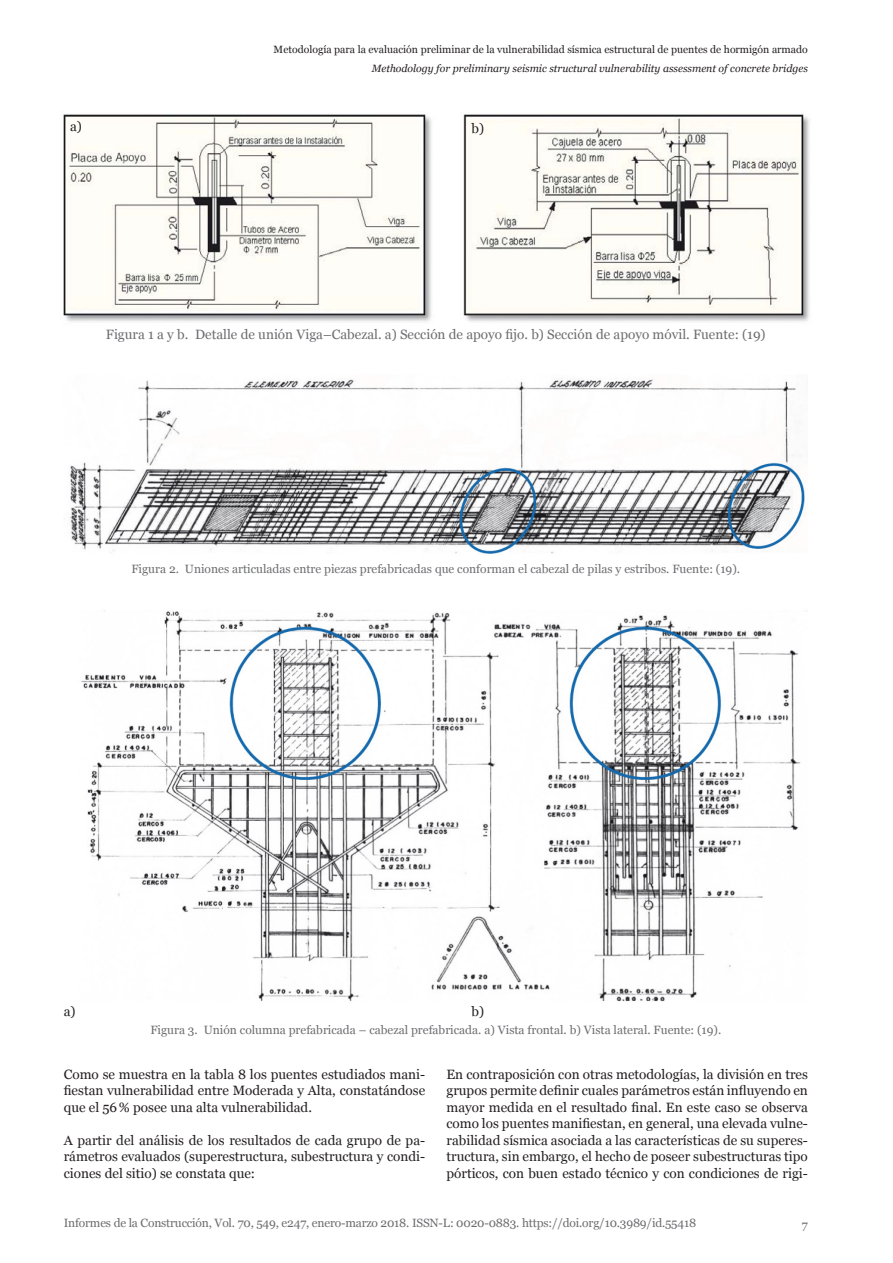
<style>
.page{position:relative;width:893px;height:1263px;background:#fff}
.page>*{position:absolute;margin:0;border:0;box-sizing:border-box;transform-origin:0 0}
.t1{font:13.5px/16.5px "Georgia";color:#231f20;text-align:justify}
.t2{font:13.5px "Georgia";color:#6c6d70}
.t3{font:12px "Georgia";color:#6c6d70}
.t4{font:10.5px "Georgia";color:#231f20}
.t5{font:italic 10.5px "Georgia";color:#231f20}
</style>
<div class="page">
<img style="left:63px;top:114px;width:368px;height:208px">
<img style="left:463px;top:114px;width:346px;height:208px">
<img style="left:70px;top:378px;width:735px;height:176px">
<img style="left:81px;top:610px;width:727px;height:391px">
<p class="t4" style="left:274px;top:43px;width:536px">Metodología para la evaluación preliminar de la vulnerabilidad sísmica estructural de puentes de hormigón armado</p>
<p class="t5" style="left:372px;top:63px;width:438px">Methodology for preliminary seismic structural vulnerability assessment of concrete bridges</p>
<p class="t1" style="left:70px;top:119px;width:13px">a)</p>
<p class="t1" style="left:472px;top:120px;width:14px">b)</p>
<p class="t2" style="left:106px;top:327px;width:661px">Figura 1 a y b. Detalle de unión Viga–Cabezal. a) Sección de apoyo fijo. b) Sección de apoyo móvil. Fuente: (19)</p>
<p class="t3" style="left:131px;top:562px;width:610px">Figura 2. Uniones articuladas entre piezas prefabricadas que conforman el cabezal de pilas y estribos. Fuente: (19).</p>
<p class="t1" style="left:64px;top:1003px;width:13px">a)</p>
<p class="t1" style="left:472px;top:1003px;width:14px">b)</p>
<p class="t3" style="left:150px;top:1023px;width:572px">Figura 3. Unión columna prefabricada – cabezal prefabricada. a) Vista frontal. b) Vista lateral. Fuente: (19).</p>
<p class="t1" style="left:64px;top:1066px;width:363px">Como se muestra en la tabla 8 los puentes estudiados mani&shy;fiestan vulnerabilidad entre Moderada y Alta, constatándose que el 56% posee una alta vulnerabilidad.</p>
<p class="t1" style="left:64px;top:1132px;width:363px">A partir del análisis de los resultados de cada grupo de pa&shy;rámetros evaluados (superestructura, subestructura y condi&shy;ciones del sitio) se constata que:</p>
<p class="t1" style="left:446px;top:1066px;width:363px">En contraposición con otras metodologías, la división en tres grupos permite definir cuales parámetros están influyendo en mayor medida en el resultado final. En este caso se observa como los puentes manifiestan, en general, una elevada vulne&shy;rabilidad sísmica asociada a las características de su superes&shy;tructura, sin embargo, el hecho de poseer subestructuras tipo pórticos, con buen estado técnico y con condiciones de rigi-</p>
<p class="t3" style="left:64px;top:1216px;width:634px">Informes de la Construcción, Vol. 70, 549, e247, enero-marzo 2018. ISSN-L: 0020-0883. https://doi.org/10.3989/id.55418</p>
<p class="t3" style="left:802px;top:1218px;width:8px">7</p>
</div>
